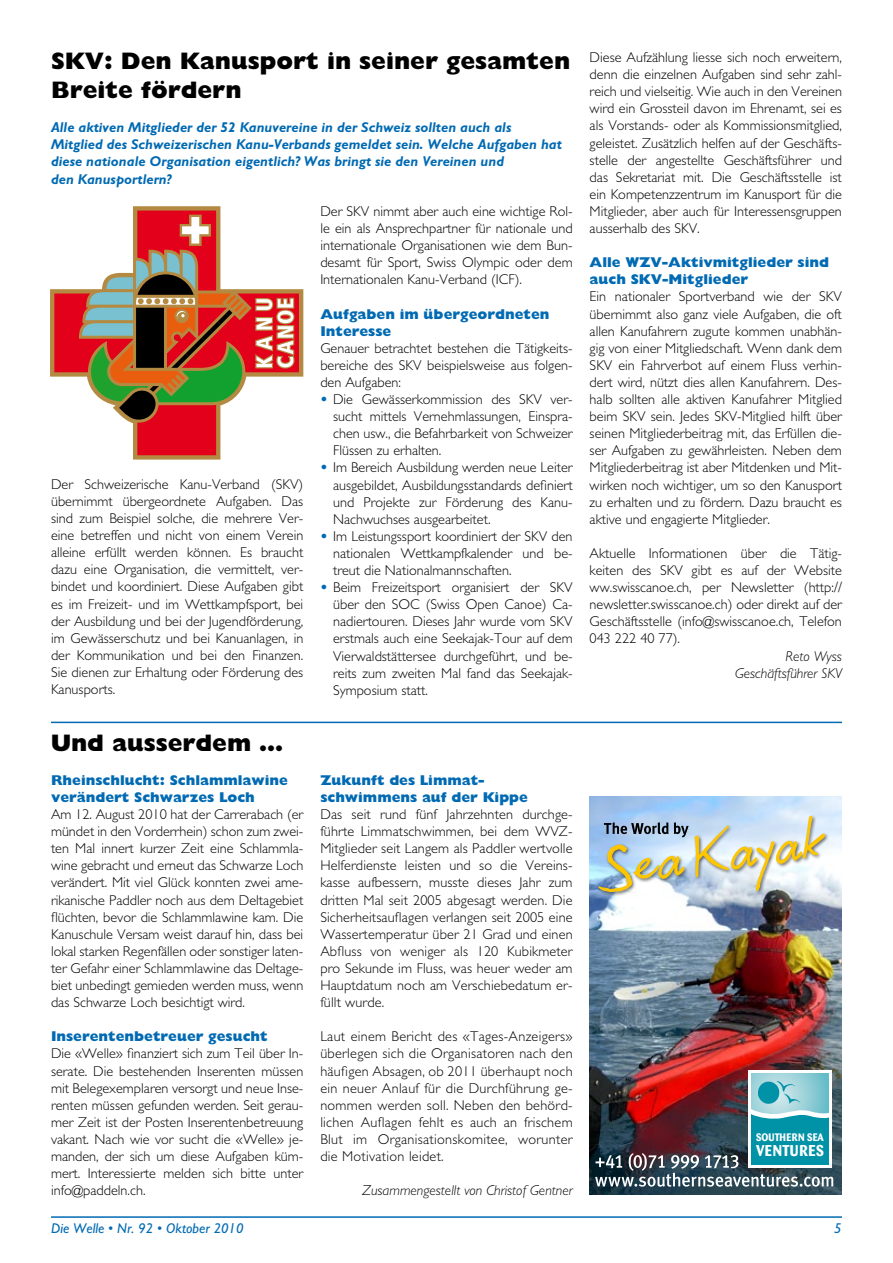
<style>
.page{position:relative;width:893px;height:1263px;background:#fff}
.page>*{position:absolute;margin:0;border:0;box-sizing:border-box;transform-origin:0 0}
.t1{font:800 24px/28.8px "M Gill Sans";color:#000}
.t2{font:700 15.45px "Barmeno";letter-spacing:.04em;color:#fff;scale:.96 1}
.t3{font:300 14.25px/17.1px "M Gill Sans";color:#000;text-align:justify}
.t4{font:italic 700 14.25px/17.1px "M Gill Sans";color:#006ab3}
.t5{font:800 14.25px/17.1px "M Gill Sans";color:#006ab3}
.t6{font:italic 300 14.25px/17.1px "M Gill Sans";color:#000;text-align:right}
.t7{font:italic 14.25px "M Gill Sans";color:#006ab3}
.t8{font:700 10.8px "Barmeno";letter-spacing:.01em;color:#fff;scale:.96 1}
.s1{font-weight:800;color:#006ab3}
</style>
<div class="page">
<hr style="left:51px;top:1216px;width:791px;height:2px;background:#006ab3">
<hr style="left:51px;top:722px;width:791px;height:1px;background:#006ab3">
<svg style="left:50px;top:206px;width:253px;height:254px"></svg>
<img style="left:590px;top:797px;width:252px;height:398px">
<div style="left:597px;top:814px;width:233px;height:82px;background:#000;opacity:.7"></div>
<img style="left:598px;top:816px;width:227px;height:82px">
<div style="left:748px;top:1070px;width:84px;height:97px;background:linear-gradient(to right,#fff,#fff)"></div>
<svg style="left:751px;top:1074px;width:78px;height:7px"></svg>
<div style="left:751px;top:1114px;width:78px;height:50px;background:#0092a7"></div>
<svg style="left:748px;top:1081px;width:84px;height:41px"></svg>
<svg style="left:595px;top:1153px;width:238px;height:34px"></svg>
<h1 class="t1" style="left:51px;top:47px;width:521px">SKV: Den Kanusport in seiner gesamten<br>Breite fördern</h1>
<p class="t4" style="left:51px;top:119px;width:512px">Alle aktiven Mitglieder der 52 Kanuvereine in der Schweiz sollten auch als Mitglied des Schweizerischen Kanu-Verbands gemeldet sein. Welche Aufgaben hat diese nationale Organisation eigentlich? Was bringt sie den Vereinen und<br>den Kanusportlern?</p>
<p class="t3" style="left:51px;top:476px;width:254px">Der Schweizerische Kanu-Verband (SKV) übernimmt übergeordnete Aufgaben. Das sind zum Beispiel solche, die mehrere Ver&shy;eine betreffen und nicht von einem Verein alleine erfüllt werden können. Es braucht dazu eine Organisation, die vermittelt, ver&shy;bindet und koordiniert. Diese Aufgaben gibt es im Freizeit- und im Wettkampfsport, bei der Ausbildung und bei der Jugendförderung, im Gewässerschutz und bei Kanuanlagen, in der Kommunikation und bei den Finanzen.<br>Sie dienen zur Erhaltung oder Förderung des Kanusports.</p>
<h1 class="t1" style="left:51px;top:728px;width:234px">Und ausserdem …</h1>
<p class="t5" style="left:51px;top:771px;width:238px">Rheinschlucht: Schlammlawine verändert Schwarzes Loch</p>
<p class="t3" style="left:51px;top:806px;width:254px">Am 12. August 2010 hat der Carrerabach (er mündet in den Vorderrhein) schon zum zwei&shy;ten Mal innert kurzer Zeit eine Schlammla&shy;wine gebracht und erneut das Schwarze Loch verändert. Mit viel Glück konnten zwei ame&shy;rikanische Paddler noch aus dem Deltagebiet flüchten, bevor die Schlammlawine kam. Die Kanuschule Versam weist darauf hin, dass bei lokal starken Regenfällen oder sonstiger laten&shy;ter Gefahr einer Schlammlawine das Deltage&shy;biet unbedingt gemieden werden muss, wenn das Schwarze Loch besichtigt wird.</p>
<p class="t5" style="left:51px;top:1028px;width:218px">Inserentenbetreuer gesucht</p>
<p class="t3" style="left:51px;top:1045px;width:254px">Die «Welle» finanziert sich zum Teil über In&shy;serate. Die bestehenden Inserenten müssen mit Belegexemplaren versorgt und neue Inse&shy;renten müssen gefunden werden. Seit gerau&shy;mer Zeit ist der Posten Inserentenbetreuung vakant. Nach wie vor sucht die «Welle» je&shy;manden, der sich um diese Aufgaben küm&shy;mert. Interessierte melden sich bitte unter info@paddeln.ch.</p>
<p class="t3" style="left:320px;top:203px;width:254px">Der SKV nimmt aber auch eine wichtige Rol&shy;le ein als Ansprechpartner für nationale und internationale Organisationen wie dem Bun&shy;desamt für Sport, Swiss Olympic oder dem Internationalen Kanu-Verband (ICF).</p>
<p class="t5" style="left:320px;top:305px;width:231px">Aufgaben im übergeordneten<br>Interesse</p>
<p class="t3" style="left:320px;top:340px;width:254px">Genauer betrachtet bestehen die Tätigkeits&shy;bereiche des SKV beispielsweise aus folgen&shy;den Aufgaben:</p>
<p class="t3" style="left:333px;top:391px;width:241px;text-indent:-13px"><span class="s1">•</span> Die Gewässerkommission des SKV ver&shy;sucht mittels Vernehmlassungen, Einspra&shy;chen usw., die Befahrbarkeit von Schweizer Flüssen zu erhalten.</p>
<p class="t3" style="left:333px;top:459px;width:241px;text-indent:-13px"><span class="s1">•</span> Im Bereich Ausbildung werden neue Leiter ausgebildet, Ausbildungsstandards definiert und Projekte zur Förderung des Kanu-Nachwuchses ausgearbeitet.</p>
<p class="t3" style="left:333px;top:528px;width:241px;text-indent:-13px"><span class="s1">•</span> Im Leistungssport koordiniert der SKV den nationalen Wettkampfkalender und be&shy;treut die Nationalmannschaften.</p>
<p class="t3" style="left:333px;top:579px;width:241px;text-indent:-13px"><span class="s1">•</span> Beim Freizeitsport organisiert der SKV über den SOC (Swiss Open Canoe) Ca&shy;nadiertouren. Dieses Jahr wurde vom SKV erstmals auch eine Seekajak-Tour auf dem Vierwaldstättersee durchgeführt, und be&shy;reits zum zweiten Mal fand das Seekajak-Symposium statt.</p>
<p class="t5" style="left:320px;top:771px;width:209px">Zukunft des Limmat&shy;schwimmens auf der Kippe</p>
<p class="t3" style="left:320px;top:806px;width:254px">Das seit rund fünf Jahrzehnten durchge&shy;führte Limmatschwimmen, bei dem WVZ-Mitglieder seit Langem als Paddler wertvolle Helferdienste leisten und so die Vereins&shy;kasse aufbessern, musste dieses Jahr zum dritten Mal seit 2005 abgesagt werden. Die Sicherheitsauflagen verlangen seit 2005 eine Wassertemperatur über 21 Grad und einen Abfluss von weniger als 120 Kubikmeter pro Sekunde im Fluss, was heuer weder am Hauptdatum noch am Verschiebedatum er&shy;füllt wurde.</p>
<p class="t3" style="left:320px;top:1028px;width:254px">Laut einem Bericht des «Tages-Anzeigers» überlegen sich die Organisatoren nach den häufigen Absagen, ob 2011 überhaupt noch ein neuer Anlauf für die Durchführung ge&shy;nommen werden soll. Neben den behörd&shy;lichen Auflagen fehlt es auch an frischem Blut im Organisationskomitee, worunter die Motivation leidet.</p>
<p class="t6" style="left:362px;top:1182px;width:212px">Zusammengestellt von Christof Gentner</p>
<p class="t3" style="left:590px;top:49px;width:254px">Diese Aufzählung liesse sich noch erweitern, denn die einzelnen Aufgaben sind sehr zahl&shy;reich und vielseitig. Wie auch in den Vereinen wird ein Grossteil davon im Ehrenamt, sei es als Vorstands- oder als Kommissionsmitglied, geleistet. Zusätzlich helfen auf der Geschäfts&shy;stelle der angestellte Geschäftsführer und das Sekretariat mit. Die Geschäftsstelle ist ein Kompetenzzentrum im Kanusport für die Mitglieder, aber auch für Interessensgruppen ausserhalb des SKV.</p>
<p class="t5" style="left:590px;top:254px;width:241px">Alle WZV-Aktivmitglieder sind auch SKV-Mitglieder</p>
<p class="t3" style="left:590px;top:288px;width:254px">Ein nationaler Sportverband wie der SKV übernimmt also ganz viele Aufgaben, die oft allen Kanufahrern zugute kommen unabhän&shy;gig von einer Mitgliedschaft. Wenn dank dem SKV ein Fahrverbot auf einem Fluss verhin&shy;dert wird, nützt dies allen Kanufahrern. Des&shy;halb sollten alle aktiven Kanufahrer Mitglied beim SKV sein. Jedes SKV-Mitglied hilft über seinen Mitgliederbeitrag mit, das Erfüllen die&shy;ser Aufgaben zu gewährleisten. Neben dem Mitgliederbeitrag ist aber Mitdenken und Mit&shy;wirken noch wichtiger, um so den Kanusport zu erhalten und zu fördern. Dazu braucht es aktive und engagierte Mitglieder.</p>
<p class="t3" style="left:590px;top:545px;width:254px">Aktuelle Informationen über die Tätig&shy;keiten des SKV gibt es auf der Website ww.swisscanoe.ch, per Newsletter (http:// newsletter.swisscanoe.ch) oder direkt auf der Geschäftsstelle (info@swisscanoe.ch, Telefon 043 222 40 77).</p>
<p class="t6" style="left:735px;top:647px;width:108px">Reto Wyss<br>Geschäftsführer SKV</p>
<p class="t8" style="left:756px;top:1131px;width:72px">SOUTHERN SEA</p>
<p class="t2" style="left:756px;top:1141px;width:72px">VENTURES</p>
<p class="t7" style="left:51px;top:1220px;width:194px">Die Welle • Nr. 92 • Oktober 2010</p>
<p class="t7" style="left:834px;top:1220px;width:9px">5</p>
</div>
